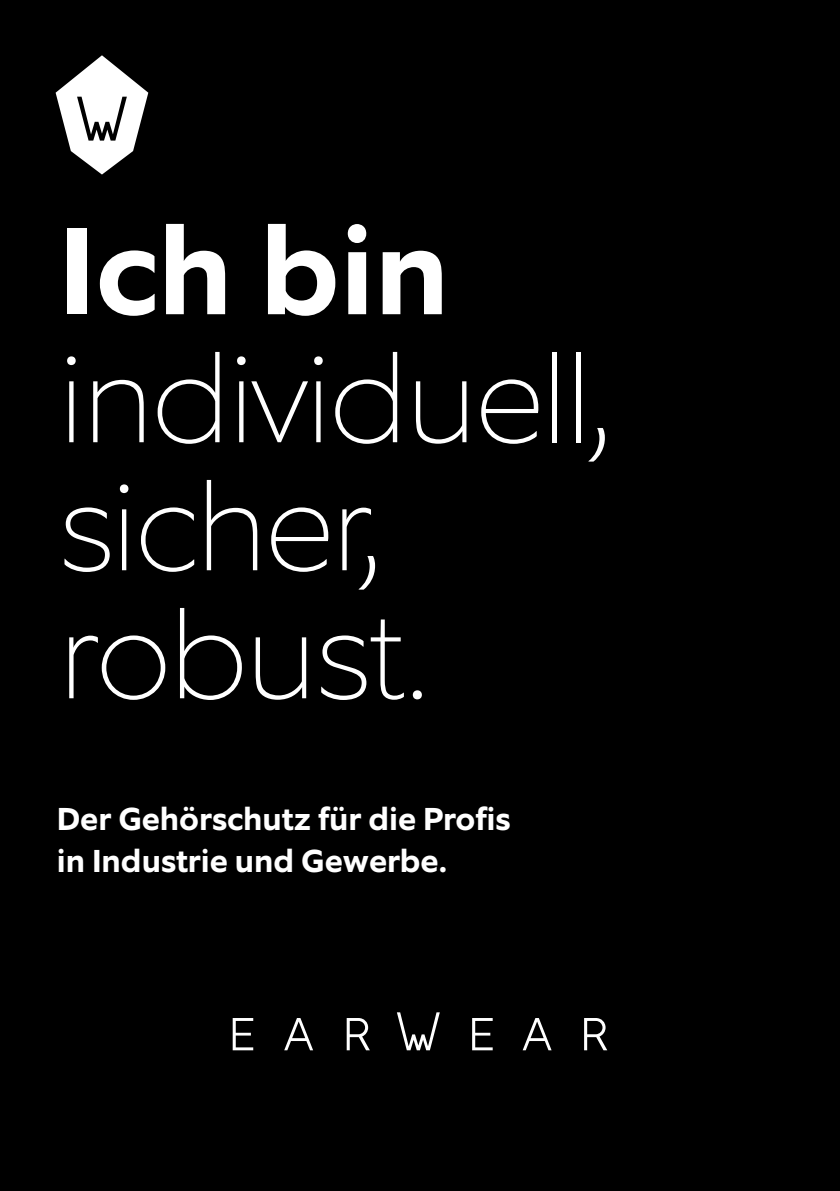
<style>
.page{position:relative;width:840px;height:1191px;background:#fff}
.page>*{position:absolute;margin:0;border:0;box-sizing:border-box;transform-origin:0 0}
.t1{font:100 124px/128px "Equip";letter-spacing:-.02em;color:#fff}
.t2{font:700 124px "Equip";color:#fff}
.t3{font:700 32px/42px "Equip";color:#fff}
</style>
<div class="page">
<div style="left:0;top:0;width:839px;height:1191px;background:#000"></div>
<svg style="left:56px;top:55px;width:92px;height:119px"></svg>
<svg style="left:232px;top:1012px;width:375px;height:38px"></svg>
<h1 class="t2" style="left:58px;top:192px;width:392px">Ich bin</h1>
<h1 class="t1" style="left:58px;top:334px;width:553px">individuell, sicher, robust.</h1>
<p class="t3" style="left:57px;top:798px;width:455px">Der Gehörschutz für die Profis in Industrie und Gewerbe.</p>
</div>
